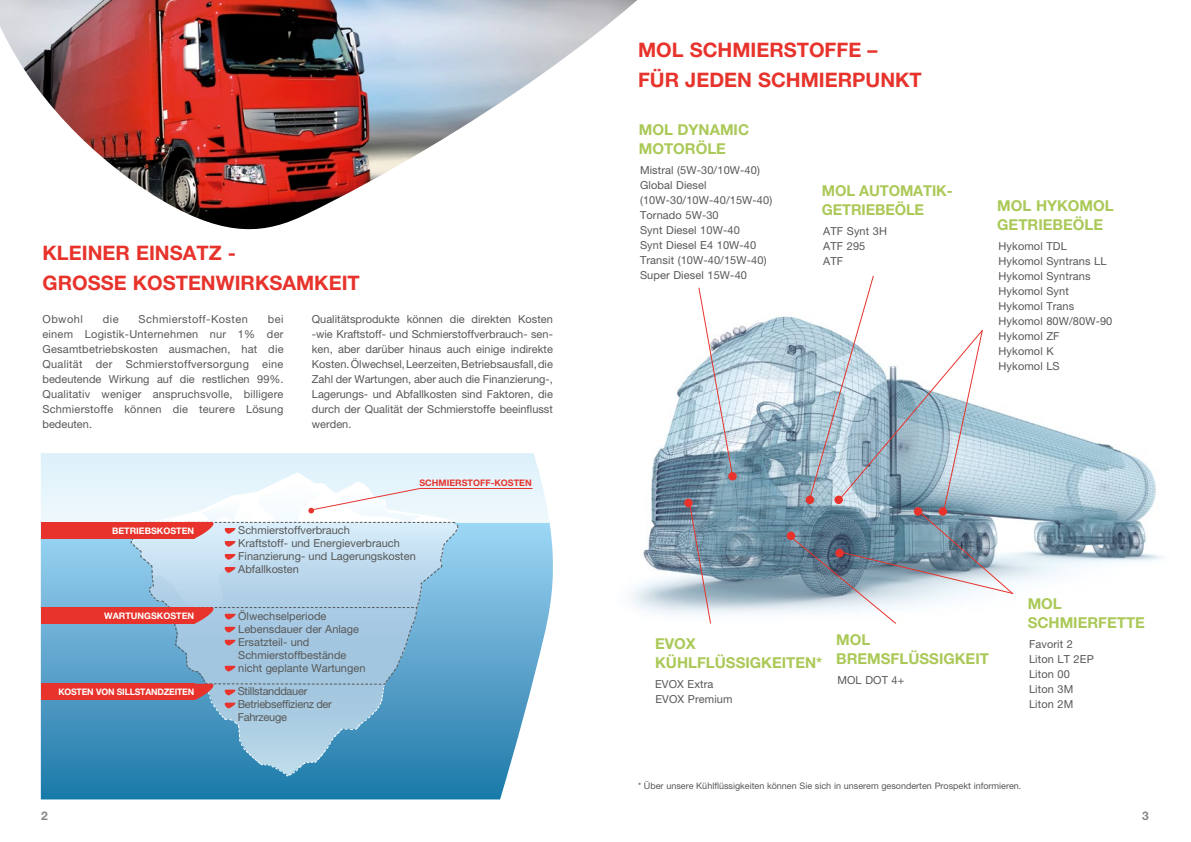
<style>
.page{position:relative;width:1191px;height:842px;background:#fff}
.page>*{position:absolute;margin:0;border:0;box-sizing:border-box;transform-origin:0 0}
.t1{font:700 20px/30px "Helvetica Neue LT Pro";color:#e7332c}
.t2{font:700 15px/19px "Helvetica Neue LT Pro";color:#abc958}
.t3{font:700 12px "Helvetica Neue LT Pro";color:#878787}
.t4{font:11px/15px "Helvetica Neue LT Pro";letter-spacing:.01em;color:#575756}
.t5{font:11px/13px "Helvetica Neue LT Pro";letter-spacing:-.025em;color:#575756}
.t6{font:11px "Helvetica Neue LT Pro";letter-spacing:.04em;color:#575756}
.t7{font:9px "Helvetica Neue LT Pro";color:#575756}
.t8{font:700 9px "Helvetica Neue LT Pro";color:#fff}
.t9{font:700 9px "Helvetica Neue LT Pro";letter-spacing:-.02em;color:#fff}
.t10{font:700 9px "Helvetica Neue LT Pro";color:#e7332c}
</style>
<div class="page">
<svg style="left:41px;top:523px;width:512px;height:276px;background:#4292b9"></svg>
<img style="left:630px;top:316px;width:532px;height:299px">
<div style="left:728px;top:472px;width:8px;height:8px;background:#e7332c;border-radius:50%"></div>
<div style="left:684px;top:499px;width:8px;height:8px;background:#e7332c;border-radius:50%"></div>
<div style="left:786px;top:532px;width:9px;height:8px;background:#e7332c;border-radius:50%"></div>
<svg style="left:689px;top:504px;width:22px;height:120px;background:#9daab7"></svg>
<svg style="left:698px;top:287px;width:35px;height:190px"></svg>
<svg style="left:790px;top:275px;width:224px;height:349px"></svg>
<img style="left:0;top:0;width:637px;height:230px">
<svg style="left:41px;top:453px;width:508px;height:324px;background:#9ebed5"></svg>
<h1 class="t1" style="left:43px;top:237px;width:319px">KLEINER EINSATZ -<br>GROSSE KOSTENWIRKSAMKEIT</h1>
<p class="t4" style="left:43px;top:311px;width:42px">Obwohl</p>
<p class="t4" style="left:103px;top:311px;width:17px">die</p>
<p class="t6" style="left:139px;top:312px;width:111px">Schmierstoff-Kosten</p>
<p class="t4" style="left:43px;top:311px;width:243px;text-align:justify;text-indent:225px">bei einem Logistik-Unternehmen nur 1% der Gesamtbetriebskosten ausmachen, hat die Qualität der Schmierstoffversorgung eine bedeutende Wirkung auf die restlichen 99%.<br>Qualitativ weniger anspruchsvolle, billigere Schmierstoffe können die teurere Lösung bedeuten.</p>
<p class="t4" style="left:312px;top:311px;width:242px;text-align:justify">Qualitätsprodukte können die direkten Kosten -wie Kraftstoff- und Schmierstoffverbrauch- sen&shy;ken, aber darüber hinaus auch einige indirekte Kosten. Ölwechsel, Leerzeiten, Betriebsausfall, die Zahl der Wartungen, aber auch die Finanzierung-, Lagerungs- und Abfallkosten sind Faktoren, die durch der Qualität der Schmierstoffe beeinflusst werden.</p>
<p class="t8" style="left:112px;top:525px;width:84px">BETRIEBSKOSTEN</p>
<p class="t8" style="left:104px;top:610px;width:92px">WARTUNGSKOSTEN</p>
<p class="t9" style="left:58px;top:686px;width:137px">KOSTEN VON SILLSTANDZEITEN</p>
<p class="t3" style="left:41px;top:808px;width:8px">2</p>
<p class="t10" style="left:419px;top:477px;width:114px">SCHMIERSTOFF-KOSTEN</p>
<p class="t4" style="left:238px;top:523px;width:179px;line-height:13px">Schmierstoffverbrauch<br>Kraftstoff- und Energieverbrauch<br>Finanzierung- und Lagerungskosten<br>Abfallkosten</p>
<p class="t4" style="left:238px;top:609px;width:129px;line-height:13px">Ölwechselperiode<br>Lebensdauer der Anlage<br>Ersatzteil- und<br>Schmierstoffbestände nicht geplante Wartungen</p>
<p class="t5" style="left:238px;top:685px;width:96px">Stillstanddauer<br>Betriebseffizienz der<br>Fahrzeuge</p>
<h1 class="t1" style="left:638px;top:34px;width:285px">MOL SCHMIERSTOFFE –<br>FÜR JEDEN SCHMIERPUNKT</h1>
<h2 class="t2" style="left:639px;top:120px;width:112px">MOL DYNAMIC<br>MOTORÖLE</h2>
<p class="t4" style="left:640px;top:162px;width:134px">Mistral (5W-30/10W-40)<br>Global Diesel (10W-30/10W-40/15W-40)<br>Tornado 5W-30<br>Synt Diesel 10W-40<br>Synt Diesel E4 10W-40<br>Transit (10W-40/15W-40)<br>Super Diesel 15W-40</p>
<h2 class="t2" style="left:822px;top:181px;width:132px">MOL AUTOMATIK-<br>GETRIEBEÖLE</h2>
<p class="t4" style="left:823px;top:224px;width:65px">ATF Synt 3H<br>ATF 295<br>ATF</p>
<h2 class="t2" style="left:997px;top:196px;width:118px">MOL HYKOMOL<br>GETRIEBEÖLE</h2>
<p class="t4" style="left:998px;top:238px;width:115px">Hykomol TDL<br>Hykomol Syntrans LL<br>Hykomol Syntrans<br>Hykomol Synt<br>Hykomol Trans<br>Hykomol 80W/80W-90<br>Hykomol ZF<br>Hykomol K<br>Hykomol LS</p>
<h2 class="t2" style="left:655px;top:634px;width:169px">EVOX<br>KÜHLFLÜSSIGKEITEN*</h2>
<p class="t4" style="left:655px;top:676px;width:79px">EVOX Extra<br>EVOX Premium</p>
<h2 class="t2" style="left:836px;top:630px;width:154px">MOL<br>BREMSFLÜSSIGKEIT</h2>
<p class="t4" style="left:837px;top:672px;width:68px">MOL DOT 4+</p>
<h2 class="t2" style="left:1027px;top:594px;width:119px">MOL<br>SCHMIERFETTE</h2>
<p class="t4" style="left:1029px;top:636px;width:66px">Favorit 2<br>Liton LT 2EP<br>Liton 00<br>Liton 3M<br>Liton 2M</p>
<p class="t7" style="left:638px;top:780px;width:385px">* Über unsere Kühlflüssigkeiten können Sie sich in unserem gesonderten Prospekt informieren.</p>
<p class="t3" style="left:1142px;top:808px;width:8px">3</p>
</div>
